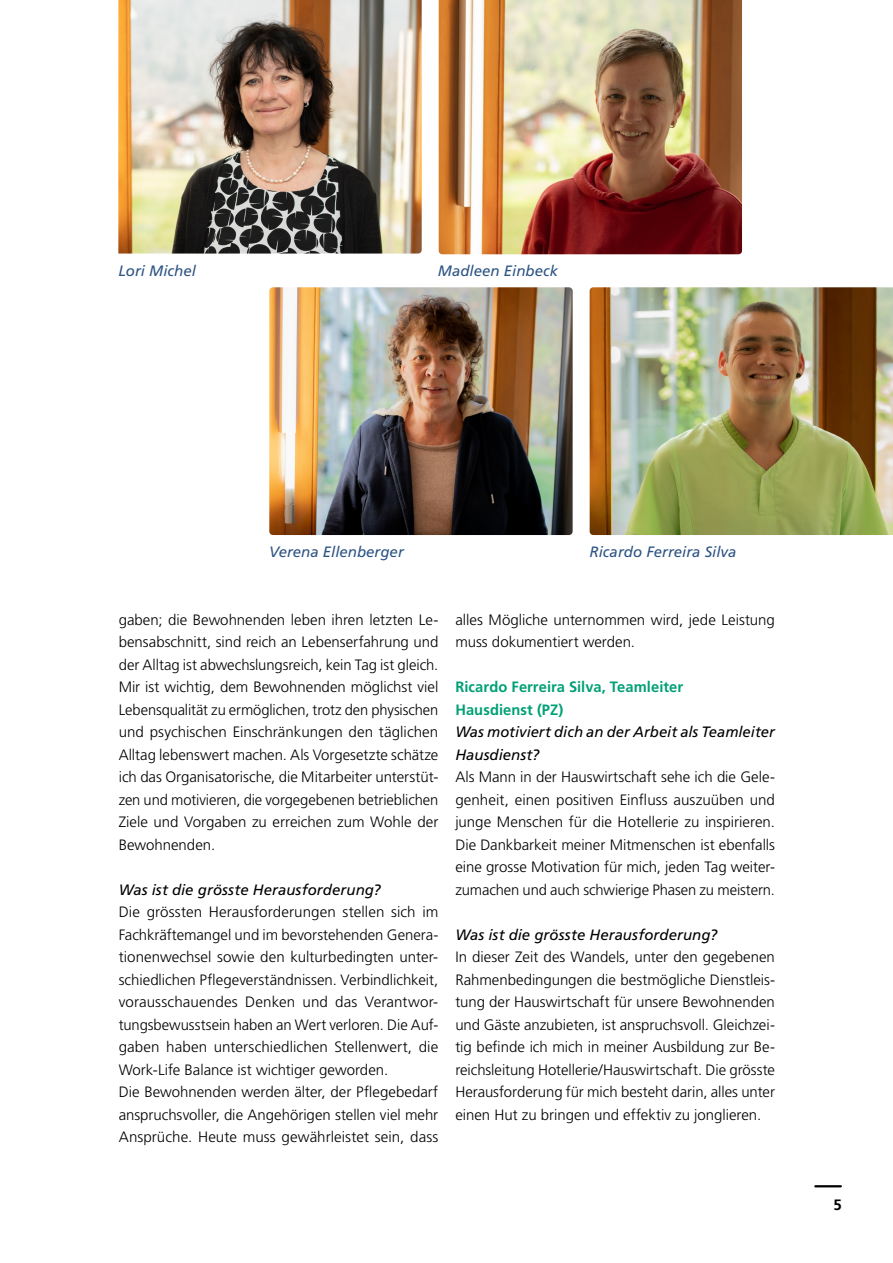
<style>
.page{position:relative;width:893px;height:1263px;background:#fff}
.page>*{position:absolute;margin:0;border:0;box-sizing:border-box;transform-origin:0 0}
.Body{font:300 15px/22.5px "Frutiger LT Pro";color:#000;text-align:justify}
.Body_Italic{font:italic 15px/22.5px "Frutiger LT Pro";color:#000}
.Bildlegende{font:italic 15px "Frutiger LT Pro";color:#2d5484}
.Body_Fett{font:700 15px/22.5px "Frutiger LT Pro";letter-spacing:.005em;color:#00a076}
.t1{font:700 15px "Frutiger LT Pro";color:#000}
</style>
<div class="page">
<img style="left:269px;top:287px;width:304px;height:248px">
<img style="left:590px;top:287px;width:303px;height:248px">
<img style="left:118px;top:0;width:304px;height:254px">
<img style="left:439px;top:0;width:303px;height:254px">
<hr style="left:815px;top:1185px;width:26px;height:2px;background:#000">
<p class="Bildlegende" style="left:118px;top:262px;width:79px">Lori Michel</p>
<p class="Bildlegende" style="left:438px;top:262px;width:122px">Madleen Einbeck</p>
<p class="Bildlegende" style="left:269px;top:543px;width:136px">Verena Ellenberger</p>
<p class="Bildlegende" style="left:590px;top:543px;width:148px">Ricardo Ferreira Silva</p>
<p class="Body" style="left:119px;top:608px;width:321px">gaben; die Bewohnenden leben ihren letzten Le&shy;bensabschnitt, sind reich an Lebenserfahrung und der Alltag ist abwechslungsreich, kein Tag ist gleich.<br>Mir ist wichtig, dem Bewohnenden möglichst viel Lebensqualität zu ermöglichen, trotz den physischen und psychischen Einschränkungen den täglichen Alltag lebenswert machen. Als Vorgesetzte schätze ich das Organisatorische, die Mitarbeiter unterstüt&shy;zen und motivieren, die vorgegebenen betrieblichen Ziele und Vorgaben zu erreichen zum Wohle der Bewohnenden.</p>
<p class="Body_Italic" style="left:119px;top:878px;width:263px">Was ist die grösste Herausforderung?</p>
<p class="Body" style="left:119px;top:901px;width:321px">Die grössten Herausforderungen stellen sich im Fachkräftemangel und im bevorstehenden Genera&shy;tionenwechsel sowie den kulturbedingten unter&shy;schiedlichen Pflegeverständnissen. Verbindlichkeit, vorausschauendes Denken und das Verantwor&shy;tungsbewusstsein haben an Wert verloren. Die Auf&shy;gaben haben unterschiedlichen Stellenwert, die Work-Life Balance ist wichtiger geworden.</p>
<p class="Body" style="left:119px;top:1081px;width:321px">Die Bewohnenden werden älter, der Pflegebedarf anspruchsvoller, die Angehörigen stellen viel mehr Ansprüche. Heute muss gewährleistet sein, dass</p>
<p class="Body" style="left:455px;top:608px;width:321px">alles Mögliche unternommen wird, jede Leistung muss dokumentiert werden.</p>
<p class="Body_Fett" style="left:455px;top:676px;width:229px">Ricardo Ferreira Silva, Teamleiter<br>Hausdienst (PZ)</p>
<p class="Body_Italic" style="left:455px;top:721px;width:321px">Was motiviert dich an der Arbeit als Teamleiter<br>Hausdienst?</p>
<p class="Body" style="left:455px;top:766px;width:321px">Als Mann in der Hauswirtschaft sehe ich die Gele&shy;genheit, einen positiven Einfluss auszuüben und junge Menschen für die Hotellerie zu inspirieren.<br>Die Dankbarkeit meiner Mitmenschen ist ebenfalls eine grosse Motivation für mich, jeden Tag weiter&shy;zumachen und auch schwierige Phasen zu meistern.</p>
<p class="Body_Italic" style="left:455px;top:923px;width:263px">Was ist die grösste Herausforderung?</p>
<p class="Body" style="left:455px;top:946px;width:321px">In dieser Zeit des Wandels, unter den gegebenen Rahmenbedingungen die bestmögliche Dienstleis&shy;tung der Hauswirtschaft für unsere Bewohnenden und Gäste anzubieten, ist anspruchsvoll. Gleichzei&shy;tig befinde ich mich in meiner Ausbildung zur Be&shy;reichsleitung Hotellerie/Hauswirtschaft. Die grösste Herausforderung für mich besteht darin, alles unter einen Hut zu bringen und effektiv zu jonglieren.</p>
<p class="t1" style="left:834px;top:1196px;width:10px">5</p>
</div>
